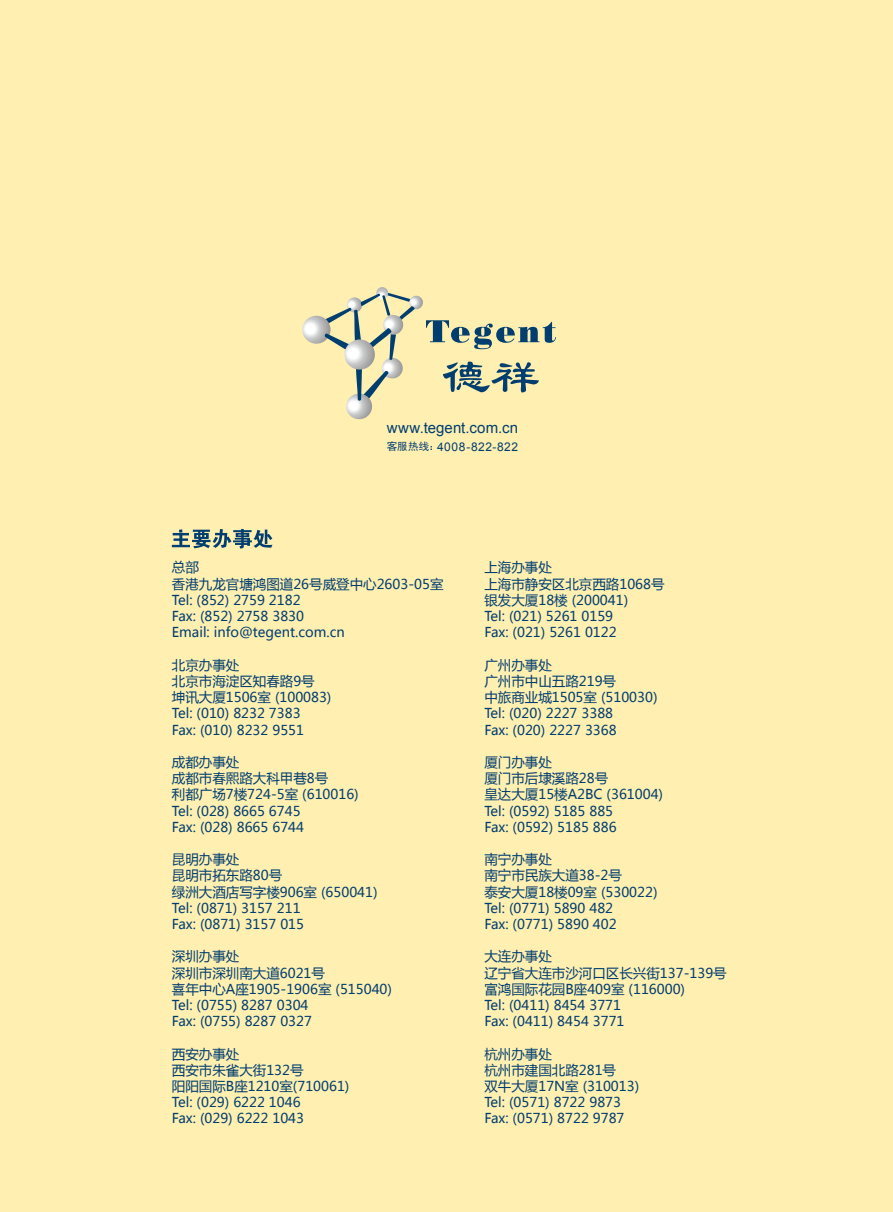
<style>
.page{position:relative;width:893px;height:1212px;background:#ffefb1}
.page>*{position:absolute;margin:0;border:0;box-sizing:border-box;transform-origin:0 0}
.t1{font:15px "Arial";letter-spacing:.005em;color:#003e70}
.t2{font:13.5px/16.2px "Microsoft Ya Hei";color:#003e70}
.t3{font:12px "Arial";letter-spacing:.045em;color:#003e70}
.s1{font-family:"Sim Hei";font-size:10.5px}
</style>
<div class="page">
<svg style="left:172px;top:529px;width:101px;height:19px"></svg>
<svg style="left:302px;top:316px;width:28px;height:28px"></svg>
<svg style="left:324px;top:287px;width:232px;height:133px"></svg>
<p class="t1" style="left:387px;top:418px;width:133px">www.tegent.com.cn</p>
<p class="t3" style="left:387px;top:438px;width:133px"><span class="s1">客服热线：</span>4008-822-822</p>
<p class="t2" style="left:172px;top:559px;width:273px">总部<br>香港九龙官塘鸿图道26号威登中心2603-05室<br>Tel: (852) 2759 2182<br>Fax: (852) 2758 3830<br>Email: info@tegent.com.cn</p>
<p class="t2" style="left:172px;top:656px;width:161px">北京办事处<br>北京市海淀区知春路9号坤讯大厦1506室 (100083)<br>Tel: (010) 8232 7383<br>Fax: (010) 8232 9551</p>
<p class="t2" style="left:172px;top:753px;width:188px">成都办事处<br>成都市春熙路大科甲巷8号<br>利都广场7楼724-5室 (610016)<br>Tel: (028) 8665 6745<br>Fax: (028) 8665 6744</p>
<p class="t2" style="left:172px;top:851px;width:207px">昆明办事处<br>昆明市拓东路80号<br>绿洲大酒店写字楼906室 (650041)<br>Tel: (0871) 3157 211<br>Fax: (0871) 3157 015</p>
<p class="t2" style="left:172px;top:948px;width:222px">深圳办事处<br>深圳市深圳南大道6021号<br>喜年中心A座1905-1906室 (515040)<br>Tel: (0755) 8287 0304<br>Fax: (0755) 8287 0327</p>
<p class="t2" style="left:172px;top:1045px;width:179px">西安办事处<br>西安市朱雀大街132号<br>阳阳国际B座1210室(710061)<br>Tel: (029) 6222 1046<br>Fax: (029) 6222 1043</p>
<p class="t2" style="left:484px;top:559px;width:182px">上海办事处<br>上海市静安区北京西路1068号银发大厦18楼 (200041)<br>Tel: (021) 5261 0159<br>Fax: (021) 5261 0122</p>
<p class="t2" style="left:484px;top:656px;width:175px">广州办事处<br>广州市中山五路219号<br>中旅商业城1505室 (510030)<br>Tel: (020) 2227 3388<br>Fax: (020) 2227 3368</p>
<p class="t2" style="left:484px;top:753px;width:180px">厦门办事处<br>厦门市后埭溪路28号<br>皇达大厦15楼A2BC (361004)<br>Tel: (0592) 5185 885<br>Fax: (0592) 5185 886</p>
<p class="t2" style="left:484px;top:851px;width:175px">南宁办事处<br>南宁市民族大道38-2号<br>泰安大厦18楼09室 (530022)<br>Tel: (0771) 5890 482<br>Fax: (0771) 5890 402</p>
<p class="t2" style="left:484px;top:948px;width:244px">大连办事处<br>辽宁省大连市沙河口区长兴街137-139号富鸿国际花园B座409室 (116000)<br>Tel: (0411) 8454 3771<br>Fax: (0411) 8454 3771</p>
<p class="t2" style="left:484px;top:1045px;width:156px">杭州办事处<br>杭州市建国北路281号<br>双牛大厦17N室 (310013)<br>Tel: (0571) 8722 9873<br>Fax: (0571) 8722 9787</p>
</div>
